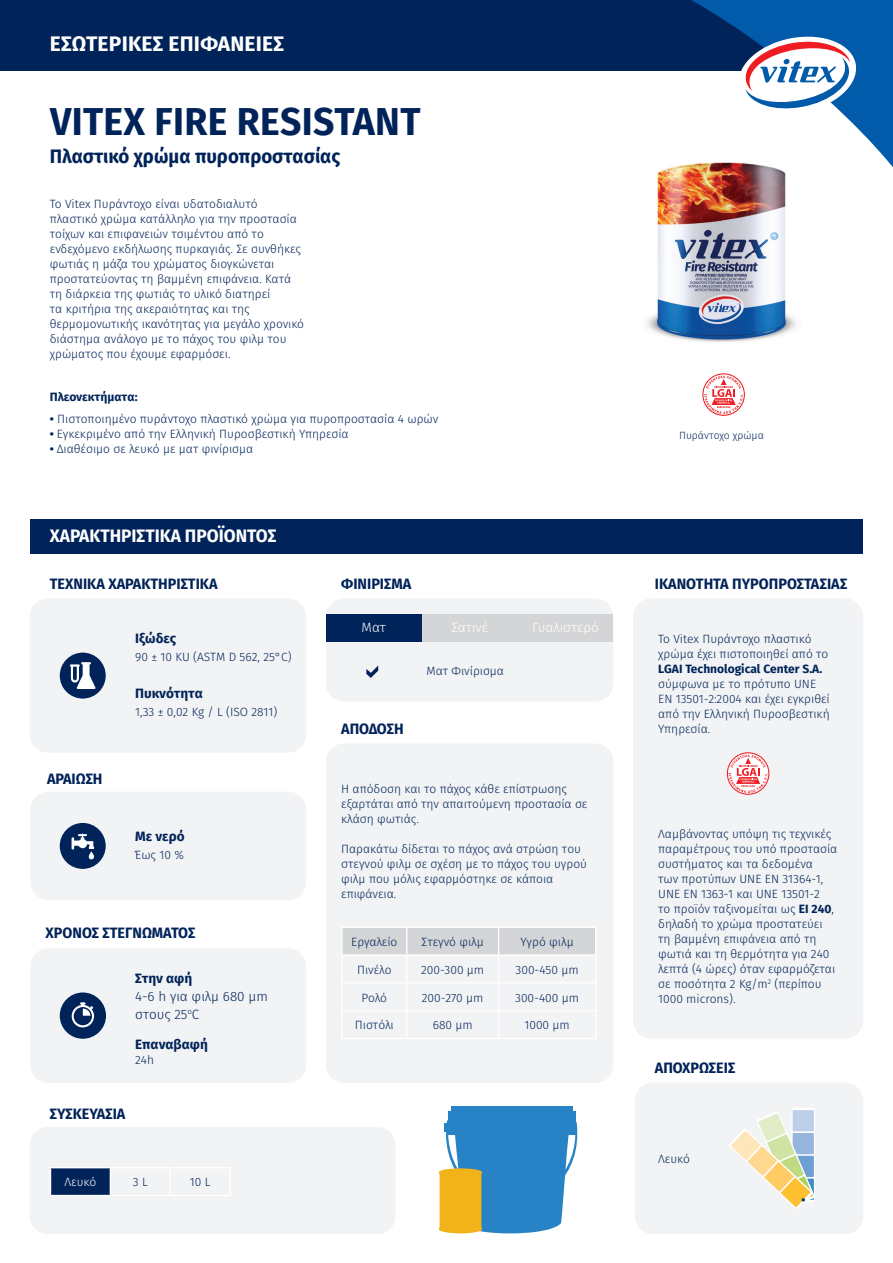
<style>
.page{position:relative;width:893px;height:1263px;background:#fff}
.page>*{position:absolute;margin:0;border:0;box-sizing:border-box;transform-origin:0 0}
.t1{font:700 38.85px "Fira Sans";letter-spacing:.01em;color:#002359;scale:.96 1}
.t2{font:700 21px "Fira Sans";letter-spacing:.01em;color:#fff}
.t3{font:700 19.5px "Fira Sans";color:#002359;scale:.96 1}
.t4{font:700 18px "Fira Sans";color:#fff;scale:.96 1}
.t5{font:700 15px "Fira Sans";color:#002359;scale:.96 1}
.t6{font:700 13.5px "Fira Sans";color:#002359}
.t7{font:300 13.5px/18px "Fira Sans";color:#002359}
.t8{font:300 13.5px "Fira Sans";color:#fff}
.t9{font:300 12px/15px "Fira Sans";color:#002359}
.t10{font:700 12px "Fira Sans";color:#002359}
.t11{font:300 12px "Fira Sans";letter-spacing:-.005em;color:#fff}
.t12{font:300 10.5px "Fira Sans";color:#002359}
.s1{font-weight:700}
</style>
<div class="page">
<div style="left:30px;top:1127px;width:365px;height:107px;background:#f2f3f4;border-radius:18px"></div>
<div style="left:0;top:0;width:795px;height:70px;background:#002359"></div>
<div style="left:30px;top:520px;width:833px;height:34px;background:#002359"></div>
<svg style="left:439px;top:1106px;width:139px;height:127px;background:#6099b2"></svg>
<div style="left:51px;top:1168px;width:59px;height:27px;background:#002359"></div>
<hr style="left:50px;top:1167px;width:60px;height:1px;background:#fff">
<svg style="left:50px;top:1168px;width:1px;height:27px"></svg>
<hr style="left:110px;top:1167px;width:60px;height:1px;background:#fff">
<hr style="left:170px;top:1167px;width:61px;height:1px;background:#fff">
<svg style="left:110px;top:1169px;width:61px;height:25px"></svg>
<hr style="left:229px;top:1168px;width:2px;height:27px;background:#fff">
<hr style="left:110px;top:1195px;width:60px;height:1px;background:#fff">
<hr style="left:170px;top:1195px;width:61px;height:1px;background:#fff">
<hr style="left:50px;top:1195px;width:60px;height:1px;background:#fff">
<img style="left:647px;top:195px;width:149px;height:147px">
<svg style="left:634px;top:0;width:259px;height:195px"></svg>
<svg style="left:736px;top:32px;width:123px;height:86px"></svg>
<div style="left:326px;top:598px;width:287px;height:103px;background:#f2f3f4;border-radius:18px"></div>
<div style="left:326px;top:614px;width:96px;height:27px;background:#002359"></div>
<div style="left:422px;top:614px;width:95px;height:27px;background:#d4d5d7"></div>
<div style="left:517px;top:614px;width:96px;height:27px;background:#d4d5d7"></div>
<svg style="left:366px;top:666px;width:12px;height:12px"></svg>
<div style="left:30px;top:792px;width:276px;height:108px;background:#f2f3f4;border-radius:18px"></div>
<div style="left:60px;top:823px;width:46px;height:46px;background:#002359;border-radius:50%"></div>
<svg style="left:89px;top:851px;width:5px;height:8px"></svg>
<svg style="left:72px;top:833px;width:22px;height:16px"></svg>
<div style="left:30px;top:598px;width:276px;height:155px;background:#f2f3f4;border-radius:18px"></div>
<div style="left:633px;top:598px;width:230px;height:440px;background:#f2f3f4;border-radius:18px"></div>
<div style="left:30px;top:948px;width:276px;height:135px;background:#f2f3f4;border-radius:18px"></div>
<svg style="left:60px;top:992px;width:46px;height:47px"></svg>
<div style="left:60px;top:653px;width:46px;height:45px;background:#002359;border-radius:50%"></div>
<svg style="left:70px;top:662px;width:26px;height:27px"></svg>
<div style="left:635px;top:1082px;width:228px;height:152px;background:#f2f3f4;border-radius:18px"></div>
<div style="left:326px;top:743px;width:287px;height:340px;background:#f2f3f4;border-radius:18px"></div>
<svg style="left:702px;top:373px;width:43px;height:43px"></svg>
<svg style="left:727px;top:752px;width:42px;height:43px"></svg>
<hr style="left:341px;top:926px;width:66px;height:2px;background:#fff">
<hr style="left:341px;top:928px;width:2px;height:26px;background:#fff">
<hr style="left:407px;top:926px;width:92px;height:2px;background:#fff">
<hr style="left:499px;top:926px;width:97px;height:2px;background:#fff">
<hr style="left:341px;top:954px;width:66px;height:2px;background:#fff">
<hr style="left:341px;top:956px;width:2px;height:26px;background:#fff">
<svg style="left:342px;top:928px;width:254px;height:110px"></svg>
<hr style="left:407px;top:1038px;width:92px;height:1px;background:#fff">
<hr style="left:499px;top:1038px;width:97px;height:1px;background:#fff">
<hr style="left:341px;top:983px;width:2px;height:27px;background:#fff">
<hr style="left:341px;top:1011px;width:2px;height:27px;background:#fff">
<hr style="left:341px;top:982px;width:66px;height:1px;background:#fff">
<hr style="left:341px;top:1010px;width:66px;height:1px;background:#fff">
<hr style="left:341px;top:1038px;width:66px;height:1px;background:#fff">
<div style="left:791px;top:1108px;width:24px;height:94px;background:#fff;border-radius:2px"></div>
<div style="left:793px;top:1110px;width:21px;height:21px;background:#c4d4eb"></div>
<svg style="left:730px;top:1111px;width:84px;height:98px"></svg>
<h2 class="t2" style="left:50px;top:29px;width:236px">ΕΣΩΤΕΡΙΚΕΣ ΕΠΙΦΑΝΕΙΕΣ</h2>
<h1 class="t1" style="left:50px;top:94px;width:387px">VITEX FIRE RESISTANT</h1>
<h3 class="t3" style="left:50px;top:143px;width:304px">Πλαστικό χρώµα πυροπροστασίας</h3>
<p class="t9" style="left:50px;top:197px;width:256px">Το Vitex Πυράντοχο είναι υδατοδιαλυτό πλαστικό χρώµα κατάλληλο για την προστασία τοίχων και επιφανειών τσιµέντου από το ενδεχόµενο εκδήλωσης πυρκαγιάς. Σε συνθήκες φωτιάς η µάζα του χρώµατος διογκώνεται προστατεύοντας τη βαµµένη επιφάνεια. Κατά τη διάρκεια της φωτιάς το υλικό διατηρεί<br>τα κριτήρια της ακεραιότητας και της θερµοµονωτικής ικανότητας για µεγάλο χρονικό διάστηµα ανάλογο µε το πάχος του φιλµ του χρώµατος που έχουµε εφαρµόσει.</p>
<p class="t10" style="left:50px;top:388px;width:89px">Πλεονεκτήµατα:</p>
<p class="t9" style="left:50px;top:413px;width:390px"><span class="s1">•</span> Πιστοποιηµένο πυράντοχο πλαστικό χρώµα για πυροπροστασία 4 ωρών</p>
<p class="t9" style="left:50px;top:428px;width:300px"><span class="s1">•</span> Εγκεκριµένο από την Ελληνική Πυροσβεστική Υπηρεσία</p>
<p class="t9" style="left:50px;top:443px;width:205px"><span class="s1">•</span> ∆ιαθέσιµο σε λευκό µε µατ φινίρισµα</p>
<h3 class="t4" style="left:50px;top:524px;width:238px">ΧΑΡΑΚΤΗΡΙΣΤΙΚΑ ΠΡΟΪΟΝΤΟΣ</h3>
<p class="t12" style="left:679px;top:428px;width:86px">Πυράντοχο χρώµα</p>
<p class="t5" style="left:50px;top:573px;width:176px">ΤΕΧΝΙΚΑ ΧΑΡΑΚΤΗΡΙΣΤΙΚΑ</p>
<p class="t5" style="left:47px;top:768px;width:59px">ΑΡΑΙΩΣΗ</p>
<p class="t6" style="left:135px;top:628px;width:43px">Ιξώδες</p>
<p class="t9" style="left:135px;top:650px;width:158px">90 ± 10 KU (ASTM D 562, 25°C)</p>
<p class="t6" style="left:135px;top:684px;width:69px">Πυκνότητα</p>
<p class="t9" style="left:135px;top:705px;width:144px">1,33 ± 0,02 Kg / L (ISO 2811)</p>
<p class="t6" style="left:135px;top:827px;width:51px">Με νερό</p>
<p class="t9" style="left:135px;top:848px;width:50px">Έως 10 %</p>
<p class="t5" style="left:46px;top:922px;width:158px">ΧΡΟΝΟΣ ΣΤΕΓΝΩΜΑΤΟΣ</p>
<p class="t6" style="left:135px;top:969px;width:58px">Στην αφή</p>
<p class="t7" style="left:135px;top:988px;width:134px">4-6 h για φιλµ 680 µm στους 25<sup>ο</sup>C</p>
<p class="t6" style="left:135px;top:1035px;width:74px">Επαναβαφή</p>
<p class="t9" style="left:135px;top:1053px;width:20px">24h</p>
<p class="t5" style="left:50px;top:1103px;width:80px">ΣΥΣΚΕΥΑΣΙΑ</p>
<p class="t11" style="left:65px;top:1174px;width:33px">Λευκό</p>
<p class="t9" style="left:133px;top:1175px;width:16px">3 L</p>
<p class="t9" style="left:190px;top:1175px;width:22px">10 L</p>
<p class="t5" style="left:341px;top:573px;width:75px">ΦΙΝΙΡΙΣΜΑ</p>
<p class="t5" style="left:655px;top:573px;width:202px">ΙΚΑΝΟΤΗΤΑ ΠΥΡΟΠΡΟΣΤΑΣΙΑΣ</p>
<p class="t8" style="left:362px;top:618px;width:26px">Ματ</p>
<p class="t8" style="left:451px;top:618px;width:38px">Σατινέ</p>
<p class="t8" style="left:532px;top:618px;width:68px">Γυαλιστερό</p>
<p class="t5" style="left:341px;top:718px;width:67px">ΑΠΟ∆ΟΣΗ</p>
<p class="t9" style="left:427px;top:664px;width:79px">Mατ Φινίρισµα</p>
<p class="t9" style="left:341px;top:783px;width:248px">Η απόδοση και το πάχος κάθε επίστρωσης εξαρτάται από την απαιτούµενη προστασία σε κλάση φωτιάς.</p>
<p class="t9" style="left:341px;top:843px;width:247px">Παρακάτω δίδεται το πάχος ανά στρώση του στεγνού φιλµ σε σχέση µε το πάχος του υγρού φιλµ που µόλις εφαρµόστηκε σε κάποια επιφάνεια.</p>
<p class="t9" style="left:351px;top:935px;width:48px">Εργαλείο</p>
<p class="t9" style="left:421px;top:935px;width:64px">Στεγνό φιλµ</p>
<p class="t9" style="left:521px;top:935px;width:55px">Υγρό φιλµ</p>
<p class="t9" style="left:357px;top:963px;width:36px">Πινέλο</p>
<p class="t9" style="left:421px;top:963px;width:65px">200-300 µm</p>
<p class="t9" style="left:516px;top:963px;width:65px">300-450 µm</p>
<p class="t9" style="left:362px;top:991px;width:27px">Ρολό</p>
<p class="t9" style="left:422px;top:991px;width:63px">200-270 µm</p>
<p class="t9" style="left:515px;top:991px;width:65px">300-400 µm</p>
<p class="t9" style="left:355px;top:1018px;width:40px">Πιστόλι</p>
<p class="t9" style="left:433px;top:1018px;width:41px">680 µm</p>
<p class="t9" style="left:524px;top:1018px;width:47px">1000 µm</p>
<p class="t9" style="left:658px;top:632px;width:172px">Το Vitex Πυράντοχο πλαστικό χρώµα έχει πιστοποιηθεί από το</p>
<p class="t10" style="left:658px;top:660px;width:166px">LGAI Technological Center S.A.</p>
<p class="t9" style="left:658px;top:677px;width:173px">σύµφωνα µε το πρότυπο UNE<br>EN 13501-2:2004 και έχει εγκριθεί από την Ελληνική Πυροσβεστική<br>Υπηρεσία.</p>
<p class="t9" style="left:658px;top:827px;width:181px">Λαµβάνοντας υπόψη τις τεχνικές παραµέτρους του υπό προστασία συστήµατος και τα δεδοµένα<br>των προτύπων UNE EN 31364-1,<br>UNE EN 1363-1 και UNE 13501-2<br>το προϊόν ταξινοµείται ως <span class="s1">EI 240</span>, δηλαδή το χρώµα προστατεύει τη βαµµένη επιφάνεια από τη φωτιά και τη θερµότητα για 240 λεπτά (4 ώρες) όταν εφαρµόζεται σε ποσότητα 2 Κg/m<sup>2</sup> (περίπου<br>1000 microns).</p>
<p class="t5" style="left:655px;top:1057px;width:85px">ΑΠΟΧΡΩΣΕΙΣ</p>
<p class="t9" style="left:658px;top:1152px;width:33px">Λευκό</p>
</div>
